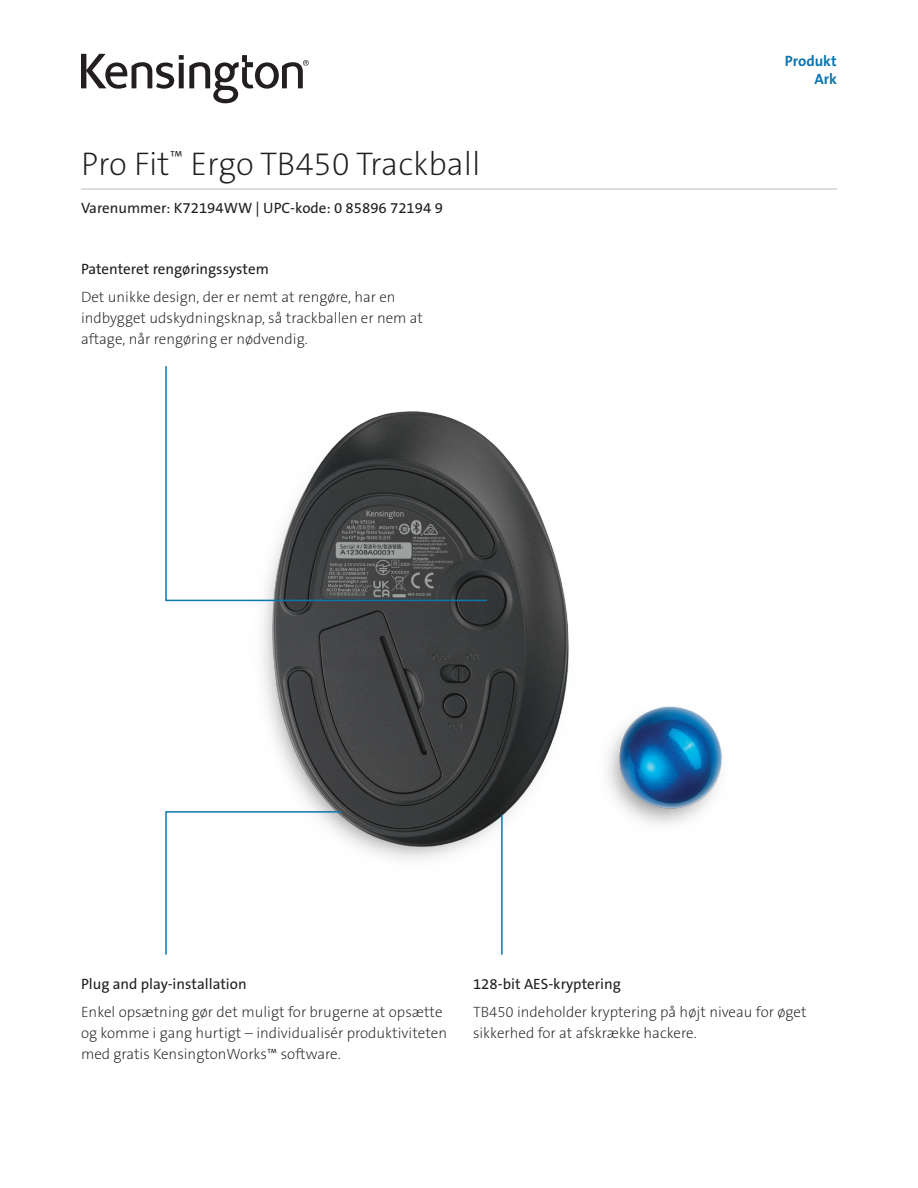
<style>
.page{position:relative;width:918px;height:1188px;background:#fff}
.page>*{position:absolute;margin:0;border:0;box-sizing:border-box;transform-origin:0 0}
.t1{font:33px "The Sans KENSINGTON2 XL";color:#231f20}
.t2{font:15px/21px "The Sans KENSINGTON2 XL";color:#231f20}
.t3{font:15px "The Sans KENSINGTON5 Rg";color:#231f20}
.t4{font:15px/18px "The Sans KENSINGTON7 Bd";color:#0e76ae;text-align:right}
</style>
<div class="page">
<img style="left:262px;top:440px;width:460px;height:420px">
<svg style="left:81px;top:54px;width:228px;height:49px"></svg>
<svg style="left:165px;top:810px;width:178px;height:145px"></svg>
<svg style="left:165px;top:366px;width:324px;height:236px"></svg>
<hr style="left:501px;top:815px;width:2px;height:140px;background:#0e76ae">
<hr style="left:81px;top:189px;width:756px;height:1px;background:#bcbdc0">
<h1 class="t1" style="left:81px;top:146px;width:401px">Pro Fit<sup>™</sup> Ergo TB450 Trackball</h1>
<p class="t3" style="left:81px;top:200px;width:363px">Varenummer: K72194WW | UPC-kode: 0 85896 72194 9</p>
<p class="t3" style="left:81px;top:261px;width:189px">Patenteret rengøringssystem</p>
<p class="t2" style="left:81px;top:287px;width:344px">Det unikke design, der er nemt at rengøre, har en indbygget udskydningsknap, så trackballen er nem at aftage, når rengøring er nødvendig.</p>
<p class="t4" style="left:785px;top:52px;width:54px">Produkt<br>Ark</p>
<p class="t3" style="left:81px;top:976px;width:167px">Plug and play-installation</p>
<p class="t2" style="left:81px;top:1001px;width:368px">Enkel opsætning gør det muligt for brugerne at opsætte og komme i gang hurtigt – individualisér produktiviteten med gratis KensingtonWorks™ software.</p>
<p class="t3" style="left:473px;top:976px;width:149px">128-bit AES-kryptering</p>
<p class="t2" style="left:473px;top:1001px;width:335px">TB450 indeholder kryptering på højt niveau for øget sikkerhed for at afskrække hackere.</p>
</div>
